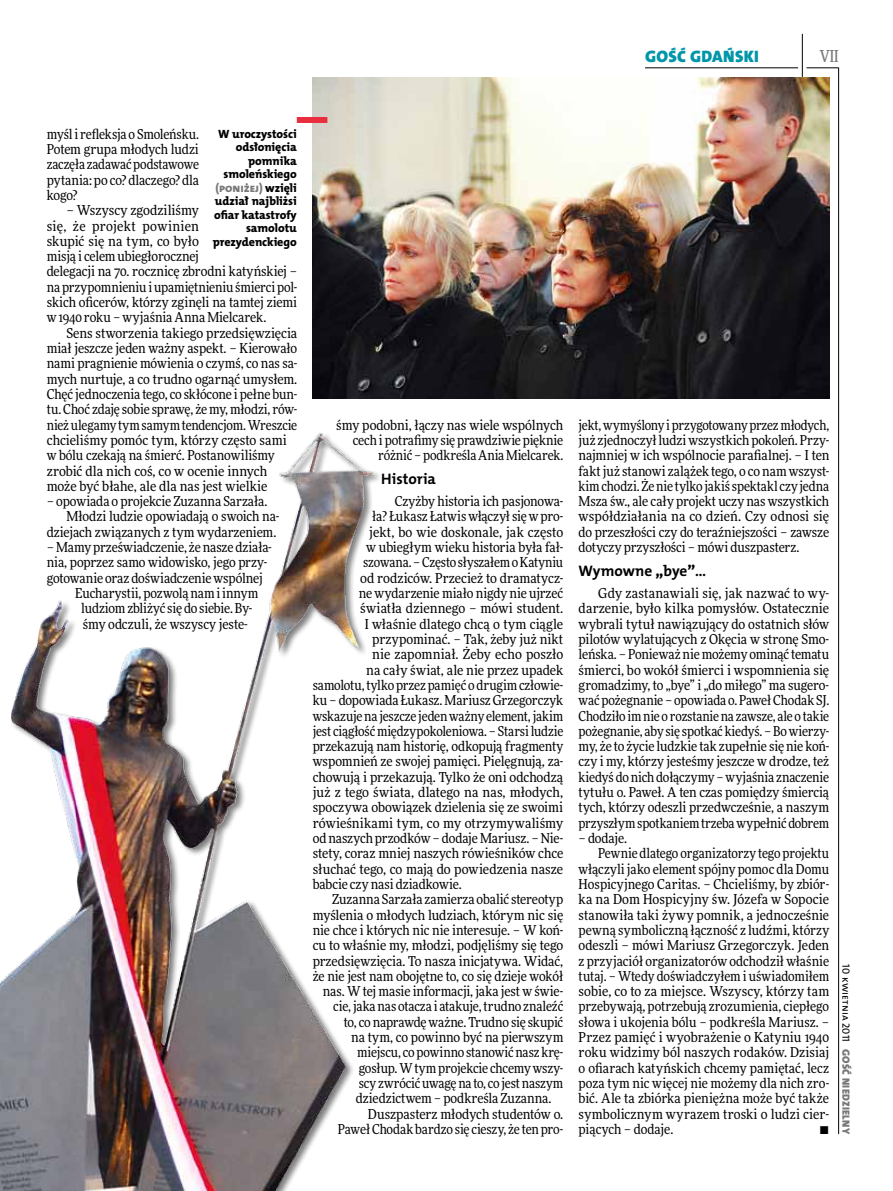
<style>
.page{position:relative;width:893px;height:1191px;background:#fff}
.page>*{position:absolute;margin:0;border:0;box-sizing:border-box;transform-origin:0 0}
.t1{font:16.65px "The Mix HP9 Blk";letter-spacing:.02em;color:#0096aa}
.t2{font:500 16.5px "Freeday Narrow";color:#787779;scale:.9 1}
.t3{font:15.3px "The Mix HP7 Bld";letter-spacing:-.005em;color:#000}
.t4{font:13.65px/15.3px "Freeday Narrow News";letter-spacing:-.005em;color:#000;text-align:justify}
.t5{font:12px/13.5px "The Mix HP8 Ex Bld";letter-spacing:-.005em;color:#000;text-align:right}
.t6{font:10.5px "The Mix HP9 Blk";letter-spacing:.025em;color:#787779}
.t7{font:10.5px "The Mix HP5 Plain";color:#000}
.s1{color:#787779}
.s2{font-family:"The Mix HP8 Ex Bld"}
</style>
<div class="page">
<hr style="left:806px;top:68px;width:33px;height:1px;background:#000">
<hr style="left:645px;top:68px;width:153px;height:1px;background:#000">
<hr style="left:838px;top:68px;width:1px;height:1066px;background:#000">
<hr style="left:802px;top:34px;width:1px;height:43px;background:#000">
<img style="left:313px;top:77px;width:516px;height:322px">
<img style="left:0;top:433px;width:380px;height:758px">
<div style="left:297px;top:117px;width:30px;height:6px;background:#e92f3f"></div>
<p class="t1" style="left:645px;top:46px;width:115px">GOŚĆ GDAŃSKI</p>
<p class="t2" style="left:820px;top:46px;width:22px">VII</p>
<p class="t4" style="left:47px;top:126px;width:154px">myśl i refleksja o Smoleńsku.<br>Potem grupa młodych ludzi zaczęła zadawać podstawowe pytania: po co? dlaczego? dla kogo?</p>
<p class="t4" style="left:47px;top:202px;width:252px;text-align:left;text-indent:20px">– Wszyscy zgodziliśmy<br>się, że projekt powinien<br>skupić się na tym, co było<br>misją i celem ubiegłorocznej<br>delegacji na 70. rocznicę zbrodni katyńskiej – na przypomnieniu i upamiętnieniu śmierci pol&shy;skich oficerów, którzy zginęli na tamtej ziemi w 1940 roku – wyjaśnia Anna Mielcarek.</p>
<p class="t4" style="left:47px;top:325px;width:252px;text-align:left;text-indent:20px">Sens stworzenia takiego przedsięwzięcia miał jeszcze jeden ważny aspekt. – Kierowało nami pragnienie mówienia o czymś, co nas sa&shy;mych nurtuje, a co trudno ogarnąć umysłem.<br>Chęć jednoczenia tego, co skłócone i pełne bun&shy;tu. Choć zdaję sobie sprawę, że my, młodzi, rów&shy;nież ulegamy tym samym tendencjom. Wreszcie chcieliśmy pomóc tym, którzy często sami w bólu czekają na śmierć. Postanowiliśmy zrobić dla nich coś, co w ocenie innych może być błahe, ale dla nas jest wielkie</p>
<p class="t4" style="left:47px;top:493px;width:222px">– opowiada o projekcie Zuzanna Sarzała.</p>
<p class="t4" style="left:66px;top:509px;width:214px">Młodzi ludzie opowiadają o swoich na-</p>
<p class="t4" style="left:47px;top:524px;width:231px">dziejach związanych z tym wydarzeniem.</p>
<p class="t4" style="left:47px;top:539px;width:227px">– Mamy przeświadczenie, że nasze działa-</p>
<p class="t4" style="left:47px;top:555px;width:222px">nia, poprzez samo widowisko, jego przy-</p>
<p class="t4" style="left:47px;top:570px;width:217px">gotowanie oraz doświadczenie wspólnej</p>
<p class="t4" style="left:75px;top:585px;width:184px">Eucharystii, pozwolą nam i innym</p>
<p class="t4" style="left:81px;top:600px;width:172px">ludziom zbliżyć się do siebie. By-</p>
<p class="t4" style="left:83px;top:616px;width:166px">śmy odczuli, że wszyscy jeste-</p>
<p class="t5" style="left:213px;top:127px;width:86px">W uroczystości odsłonięcia pomnika smoleńskiego <span class="s1">(poniżej)</span> wzięli udział najbliżsi ofiar katastrofy samolotu prezydenckiego</p>
<p class="t4" style="left:336px;top:417px;width:228px;text-align:right">śmy podobni, łączy nas wiele wspólnych cech i potrafimy się prawdziwie pięknie różnić – podkreśla Ania Mielcarek.</p>
<p class="t3" style="left:381px;top:469px;width:56px">Historia</p>
<p class="t4" style="left:395px;top:493px;width:170px">Czyżby historia ich pasjonowa-</p>
<p class="t4" style="left:372px;top:509px;width:192px">ła? Łukasz Łatwis włączył się w pro-</p>
<p class="t4" style="left:369px;top:524px;width:195px">jekt, bo wie doskonale, jak często</p>
<p class="t4" style="left:366px;top:539px;width:198px">w ubiegłym wieku historia była fał-</p>
<p class="t4" style="left:363px;top:555px;width:201px">szowana. – Często słyszałem o Katyniu</p>
<p class="t4" style="left:360px;top:570px;width:204px">od rodziców. Przecież to dramatycz-</p>
<p class="t4" style="left:359px;top:585px;width:206px">ne wydarzenie miało nigdy nie ujrzeć</p>
<p class="t4" style="left:360px;top:600px;width:204px">światła dziennego – mówi student.</p>
<p class="t4" style="left:365px;top:616px;width:200px">I właśnie dlatego chcą o tym ciągle</p>
<p class="t4" style="left:372px;top:631px;width:192px">przypominać. – Tak, żeby już nikt</p>
<p class="t4" style="left:372px;top:646px;width:193px">nie zapomniał. Żeby echo poszło</p>
<p class="t4" style="left:366px;top:662px;width:198px">na cały świat, ale nie przez upadek</p>
<p class="t4" style="left:313px;top:677px;width:252px">samolotu, tylko przez pamięć o drugim człowie-</p>
<p class="t4" style="left:313px;top:692px;width:252px">ku – dopowiada Łukasz. Mariusz Grzegorczyk</p>
<p class="t4" style="left:313px;top:708px;width:252px">wskazuje na jeszcze jeden ważny element, jakim</p>
<p class="t4" style="left:313px;top:723px;width:252px">jest ciągłość międzypokoleniowa. – Starsi ludzie</p>
<p class="t4" style="left:313px;top:738px;width:252px">przekazują nam historię, odkopują fragmenty</p>
<p class="t4" style="left:313px;top:754px;width:252px">wspomnień ze swojej pamięci. Pielęgnują, za-</p>
<p class="t4" style="left:313px;top:769px;width:252px">chowują i przekazują. Tylko że oni odchodzą</p>
<p class="t4" style="left:313px;top:784px;width:252px">już z tego świata, dlatego na nas, młodych,</p>
<p class="t4" style="left:313px;top:799px;width:252px">spoczywa obowiązek dzielenia się ze swoimi</p>
<p class="t4" style="left:313px;top:815px;width:252px">rówieśnikami tym, co my otrzymywaliśmy</p>
<p class="t4" style="left:313px;top:830px;width:252px">od naszych przodków – dodaje Mariusz. – Nie-</p>
<p class="t4" style="left:313px;top:845px;width:252px">stety, coraz mniej naszych rówieśników chce</p>
<p class="t4" style="left:313px;top:861px;width:252px">słuchać tego, co mają do powiedzenia nasze</p>
<p class="t4" style="left:313px;top:876px;width:151px">babcie czy nasi dziadkowie.</p>
<p class="t4" style="left:332px;top:891px;width:233px">Zuzanna Sarzała zamierza obalić stereotyp</p>
<p class="t4" style="left:313px;top:907px;width:252px">myślenia o młodych ludziach, którym nic się</p>
<p class="t4" style="left:313px;top:922px;width:252px">nie chce i których nic nie interesuje. – W koń-</p>
<p class="t4" style="left:313px;top:937px;width:252px">cu to właśnie my, młodzi, podjęliśmy się tego</p>
<p class="t4" style="left:313px;top:953px;width:252px">przedsięwzięcia. To nasza inicjatywa. Widać,</p>
<p class="t4" style="left:313px;top:968px;width:252px">że nie jest nam obojętne to, co się dzieje wokół</p>
<p class="t4" style="left:323px;top:983px;width:242px">nas. W tej masie informacji, jaka jest w świe-</p>
<p class="t4" style="left:333px;top:998px;width:231px">cie, jaka nas otacza i atakuje, trudno znaleźć</p>
<p class="t4" style="left:344px;top:1014px;width:221px">to, co naprawdę ważne. Trudno się skupić</p>
<p class="t4" style="left:351px;top:1029px;width:213px">na tym, co powinno być na pierwszym</p>
<p class="t4" style="left:357px;top:1044px;width:207px">miejscu, co powinno stanowić nasz krę-</p>
<p class="t4" style="left:359px;top:1060px;width:206px">gosłup. W tym projekcie chcemy wszy-</p>
<p class="t4" style="left:359px;top:1075px;width:206px">scy zwrócić uwagę na to, co jest naszym</p>
<p class="t4" style="left:356px;top:1090px;width:197px">dziedzictwem – podkreśla Zuzanna.</p>
<p class="t4" style="left:368px;top:1106px;width:197px">Duszpasterz młodych studentów o.</p>
<p class="t4" style="left:338px;top:1121px;width:227px">Paweł Chodak bardzo się cieszy, że ten pro-</p>
<p class="t4" style="left:579px;top:417px;width:252px">jekt, wymyślony i przygotowany przez młodych, już zjednoczył ludzi wszystkich pokoleń. Przy&shy;najmniej w ich wspólnocie parafialnej. – I ten fakt już stanowi zalążek tego, o co nam wszyst&shy;kim chodzi. Że nie tylko jakiś spektakl czy jedna Msza św., ale cały projekt uczy nas wszystkich współdziałania na co dzień. Czy odnosi się do przeszłości czy do teraźniejszości – zawsze dotyczy przyszłości – mówi duszpasterz.</p>
<p class="t3" style="left:579px;top:561px;width:129px">Wymowne <span class="s2">„</span>bye<span class="s2">”</span>…</p>
<p class="t4" style="left:579px;top:585px;width:252px;text-indent:20px">Gdy zastanawiali się, jak nazwać to wy&shy;darzenie, było kilka pomysłów. Ostatecznie wybrali tytuł nawiązujący do ostatnich słów pilotów wylatujących z Okęcia w stronę Smo&shy;leńska. – Ponieważ nie możemy ominąć tematu śmierci, bo wokół śmierci i wspomnienia się gromadzimy, to „bye” i „do miłego” ma sugero&shy;wać pożegnanie – opowiada o. Paweł Chodak SJ.<br>Chodziło im nie o rozstanie na zawsze, ale o takie pożegnanie, aby się spotkać kiedyś. – Bo wierzy&shy;my, że to życie ludzkie tak zupełnie się nie koń&shy;czy i my, którzy jesteśmy jeszcze w drodze, też kiedyś do nich dołączymy – wyjaśnia znaczenie tytułu o. Paweł. A ten czas pomiędzy śmiercią tych, którzy odeszli przedwcześnie, a naszym przyszłym spotkaniem trzeba wypełnić dobrem</p>
<p class="t4" style="left:579px;top:830px;width:50px">– dodaje.</p>
<p class="t4" style="left:598px;top:845px;width:233px">Pewnie dlatego organizatorzy tego projektu</p>
<p class="t4" style="left:579px;top:861px;width:252px">włączyli jako element spójny pomoc dla Domu</p>
<p class="t4" style="left:579px;top:876px;width:252px">Hospicyjnego Caritas. – Chcieliśmy, by zbiór-</p>
<p class="t4" style="left:579px;top:891px;width:252px">ka na Dom Hospicyjny św. Józefa w Sopocie</p>
<p class="t4" style="left:579px;top:907px;width:252px">stanowiła taki żywy pomnik, a jednocześnie</p>
<p class="t4" style="left:579px;top:922px;width:252px">pewną symboliczną łączność z ludźmi, którzy</p>
<p class="t4" style="left:579px;top:937px;width:252px">odeszli – mówi Mariusz Grzegorczyk. Jeden</p>
<p class="t4" style="left:579px;top:953px;width:252px">z przyjaciół organizatorów odchodził właśnie</p>
<p class="t4" style="left:579px;top:968px;width:252px">tutaj. – Wtedy doświadczyłem i uświadomiłem</p>
<p class="t4" style="left:579px;top:983px;width:252px">sobie, co to za miejsce. Wszyscy, którzy tam</p>
<p class="t4" style="left:579px;top:998px;width:252px">przebywają, potrzebują zrozumienia, ciepłego</p>
<p class="t4" style="left:579px;top:1014px;width:252px">słowa i ukojenia bólu – podkreśla Mariusz. –</p>
<p class="t4" style="left:579px;top:1029px;width:252px">Przez pamięć i wyobrażenie o Katyniu 1940</p>
<p class="t4" style="left:579px;top:1044px;width:252px">roku widzimy ból naszych rodaków. Dzisiaj</p>
<p class="t4" style="left:579px;top:1060px;width:252px">o ofiarach katyńskich chcemy pamiętać, lecz</p>
<p class="t4" style="left:579px;top:1075px;width:252px">poza tym nic więcej nie możemy dla nich zro-</p>
<p class="t4" style="left:579px;top:1090px;width:252px">bić. Ale ta zbiórka pieniężna może być także</p>
<p class="t4" style="left:579px;top:1106px;width:252px">symbolicznym wyrazem troski o ludzi cier-</p>
<p class="t4" style="left:579px;top:1121px;width:96px">piących – dodaje.</p>
<p class="t4" style="left:819px;top:1121px;width:11px">•</p>
<p class="t7" style="left:853px;top:964px;width:80px;rotate:90deg">10 kwietnia 2011</p>
<p class="t6" style="left:853px;top:1049px;width:86px;rotate:90deg">GOŚĆ NIEDZIELNY</p>
</div>
